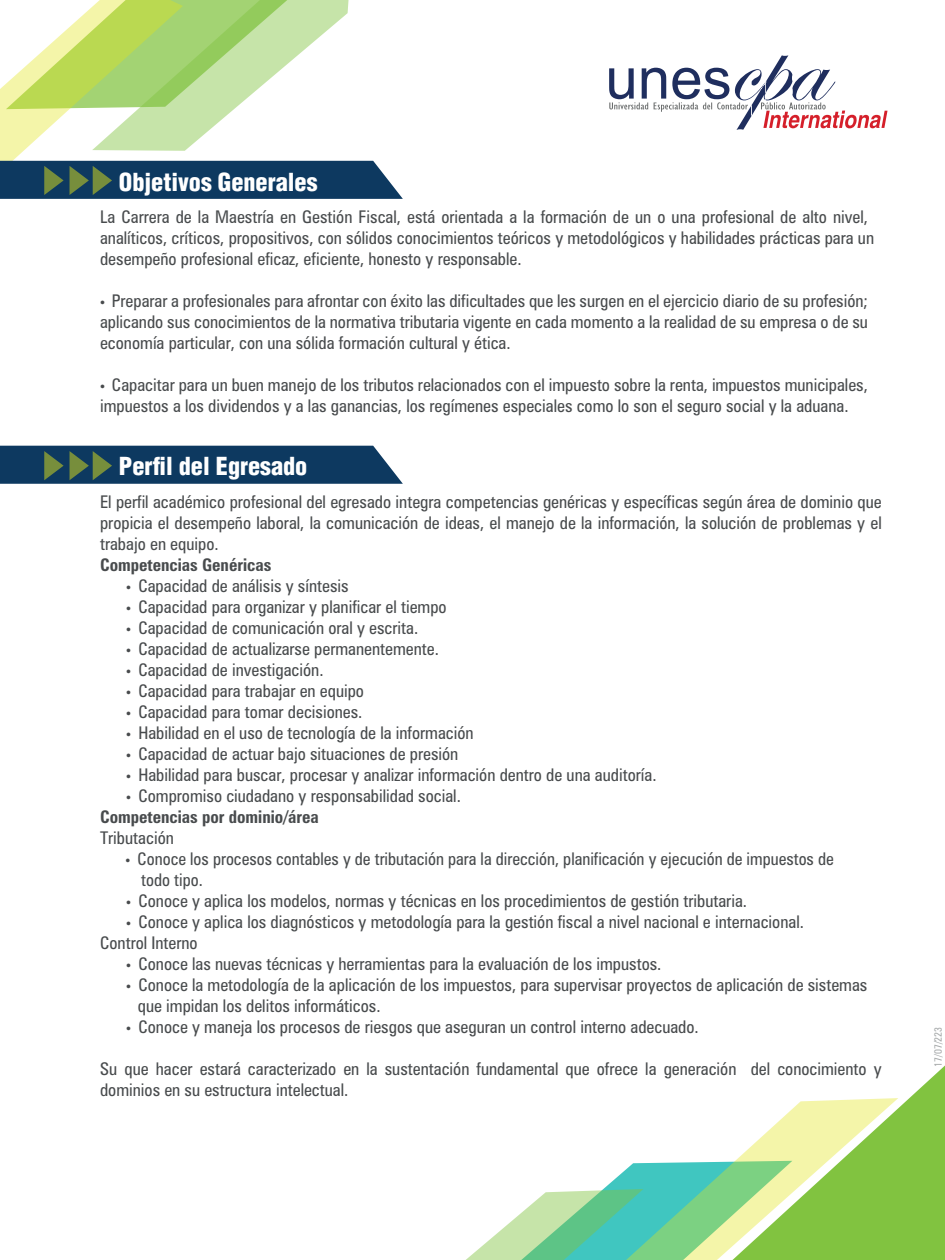
<style>
.page{position:relative;width:945px;height:1260px;background:#fff}
.page>*{position:absolute;margin:0;border:0;box-sizing:border-box;transform-origin:0 0}
.t1{font:900 condensed 24.32px "Helvetica LT Std";color:#fff}
.t2{font:condensed 17.5px/21px "Zurich BT";color:#484b4d}
.t3{font:700 condensed 17.5px "Zurich BT";color:#484b4d}
.t4{font:condensed 10.5px "Zurich BT";color:#a7aaab}
.s1{font-family:"Myriad Pro";font-stretch:normal}
.s2{font-weight:700}
</style>
<div class="page">
<svg style="left:609px;top:55px;width:279px;height:75px"></svg>
<svg style="left:466px;top:1065px;width:479px;height:195px"></svg>
<svg style="left:0;top:0;width:403px;height:199px"></svg>
<svg style="left:0;top:446px;width:403px;height:38px;background:#1d4664"></svg>
<h1 class="t1" style="left:119px;top:167px;width:200px">Objetivos Generales</h1>
<p class="t2" style="left:100px;top:206px;width:776px">La Carrera de la Maestría en Gestión Fiscal, está orientada a la formación de un o una profesional de alto nivel, analíticos, críticos, propositivos, con sólidos conocimientos teóricos y metodológicos y habilidades prácticas para un desempeño profesional eficaz, eficiente, honesto y responsable.</p>
<p class="t2" style="left:100px;top:290px;width:769px;text-align:justify"><span class="s1">•</span> Preparar a profesionales para afrontar con éxito las dificultades que les surgen en el ejercicio diario de su profesión; aplicando sus conocimientos de la normativa tributaria vigente en cada momento a la realidad de su empresa o de su economía particular, con una sólida formación cultural y ética.</p>
<p class="t2" style="left:100px;top:374px;width:769px"><span class="s1">•</span> Capacitar para un buen manejo de los tributos relacionados con el impuesto sobre la renta, impuestos municipales, impuestos a los dividendos y a las ganancias, los regímenes especiales como lo son el seguro social y la aduana.</p>
<h1 class="t1" style="left:119px;top:451px;width:190px">Perfil del Egresado</h1>
<p class="t2" style="left:100px;top:491px;width:783px;text-align:justify">El perfil académico profesional del egresado integra competencias genéricas y específicas según área de dominio que propicia el desempeño laboral, la comunicación de ideas, el manejo de la información, la solución de problemas y el trabajo en equipo.</p>
<p class="t3" style="left:100px;top:554px;width:173px">Competencias Genéricas</p>
<p class="t2" style="left:126px;top:575px;width:224px"><span class="s1">•</span> Capacidad de análisis y síntesis</p>
<p class="t2" style="left:126px;top:596px;width:322px"><span class="s1">•</span> Capacidad para organizar y planificar el tiempo</p>
<p class="t2" style="left:126px;top:617px;width:294px"><span class="s1">•</span> Capacidad de comunicación oral y escrita.</p>
<p class="t2" style="left:126px;top:638px;width:314px"><span class="s1">•</span> Capacidad de actualizarse permanentemente.</p>
<p class="t2" style="left:126px;top:659px;width:199px"><span class="s1">•</span> Capacidad de investigación.</p>
<p class="t2" style="left:126px;top:680px;width:240px"><span class="s1">•</span> Capacidad para trabajar en equipo</p>
<p class="t2" style="left:126px;top:701px;width:238px"><span class="s1">•</span> Capacidad para tomar decisiones.</p>
<p class="t2" style="left:126px;top:722px;width:349px"><span class="s1">•</span> Habilidad en el uso de tecnología de la información</p>
<p class="t2" style="left:126px;top:743px;width:334px"><span class="s1">•</span> Capacidad de actuar bajo situaciones de presión</p>
<p class="t2" style="left:126px;top:764px;width:532px"><span class="s1">•</span> Habilidad para buscar, procesar y analizar información dentro de una auditoría.</p>
<p class="t2" style="left:100px;top:785px;width:362px;text-indent:26px"><span class="s1">•</span> Compromiso ciudadano y responsabilidad social.<br><span class="s2">Competencias por dominio/área</span></p>
<p class="t2" style="left:100px;top:827px;width:75px">Tributación</p>
<p class="t2" style="left:141px;top:848px;width:694px;text-indent:-16px"><span class="s1">•</span> Conoce los procesos contables y de tributación para la dirección, planificación y ejecución de impuestos de todo tipo.</p>
<p class="t2" style="left:126px;top:890px;width:623px"><span class="s1">•</span> Conoce y aplica los modelos, normas y técnicas en los procedimientos de gestión tributaria.</p>
<p class="t2" style="left:100px;top:911px;width:705px;text-indent:26px"><span class="s1">•</span> Conoce y aplica los diagnósticos y metodología para la gestión fiscal a nivel nacional e internacional.<br>Control Interno</p>
<p class="t2" style="left:126px;top:953px;width:537px"><span class="s1">•</span> Conoce las nuevas técnicas y herramientas para la evaluación de los impustos.</p>
<p class="t2" style="left:138px;top:974px;width:731px;text-indent:-12px"><span class="s1">•</span> Conoce la metodología de la aplicación de los impuestos, para supervisar proyectos de aplicación de sistemas que impidan los delitos informáticos.</p>
<p class="t2" style="left:126px;top:1016px;width:574px"><span class="s1">•</span> Conoce y maneja los procesos de riesgos que aseguran un control interno adecuado.</p>
<p class="t2" style="left:100px;top:1058px;width:783px">Su que hacer estará caracterizado en la sustentación fundamental que ofrece la generación del conocimiento y dominios en su estructura intelectual.</p>
<p class="t4" style="left:932px;top:1067px;width:42px;rotate:-90deg">17/07/223</p>
</div>
